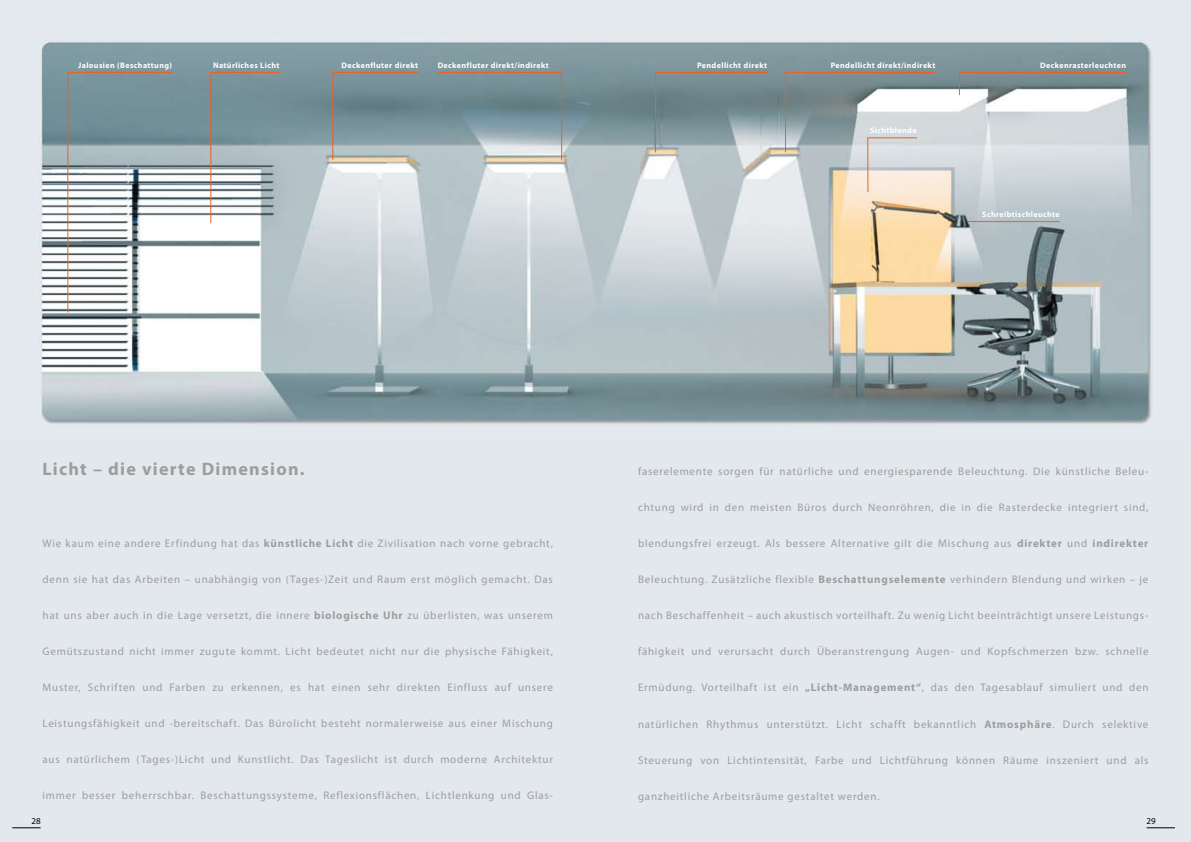
<style>
.page{position:relative;width:1191px;height:842px;background:#fff}
.page>*{position:absolute;margin:0;border:0;box-sizing:border-box;transform-origin:0 0}
.t1{font:700 18px "Myriad Pro";letter-spacing:.07em;color:#9c9d9f}
.t2{font:11px "Myriad Pro";letter-spacing:.07em;color:#9c9d9f}
.t3{font:9px "Myriad Pro";color:#000}
.t4{font:700 8px "Myriad Pro";letter-spacing:.05em;color:#fff}
.s1{font-weight:700}
</style>
<div class="page">
<div style="left:0;top:0;width:595px;height:842px;background:#e3e8ec"></div>
<svg style="left:12px;top:827px;width:29px;height:1px"></svg>
<div style="left:595px;top:0;width:596px;height:842px;background:#e3e8ec"></div>
<svg style="left:1146px;top:827px;width:29px;height:1px"></svg>
<img style="left:38px;top:42px;width:1113px;height:382px">
<svg style="left:332px;top:71px;width:87px;height:90px;background:#83969b"></svg>
<svg style="left:436px;top:71px;width:126px;height:90px;background:#8a9ea4"></svg>
<svg style="left:654px;top:71px;width:115px;height:82px;background:#85969a"></svg>
<hr style="left:967px;top:221px;width:92px;height:1px;background:#ea6221">
<svg style="left:210px;top:71px;width:70px;height:153px;background:#9ba9ae"></svg>
<svg style="left:67px;top:71px;width:106px;height:242px;background:#aeb9bc"></svg>
<svg style="left:958px;top:71px;width:169px;height:25px;background:#96a0a0"></svg>
<svg style="left:784px;top:71px;width:152px;height:122px"></svg>
<p class="t4" style="left:78px;top:60px;width:95px">Jalousien (Beschattung)</p>
<p class="t4" style="left:213px;top:60px;width:68px">Natürliches Licht</p>
<p class="t4" style="left:341px;top:60px;width:78px">Deckenfluter direkt</p>
<p class="t4" style="left:438px;top:60px;width:113px">Deckenfluter direkt/indirekt</p>
<p class="t4" style="left:697px;top:60px;width:71px">Pendellicht direkt</p>
<p class="t4" style="left:830px;top:60px;width:106px">Pendellicht direkt/indirekt</p>
<p class="t4" style="left:1040px;top:60px;width:88px">Deckenrasterleuchten</p>
<p class="t4" style="left:870px;top:126px;width:48px">Sichtblende</p>
<p class="t4" style="left:982px;top:209px;width:79px">Schreibtischleuchte</p>
<h1 class="t1" style="left:43px;top:458px;width:263px">Licht – die vierte Dimension.</h1>
<p class="t2" style="left:43px;top:537px;width:512px">Wie kaum eine andere Erfindung hat das <span class="s1">künstliche Licht</span> die Zivilisation nach vorne gebracht,</p>
<p class="t2" style="left:43px;top:573px;width:512px">denn sie hat das Arbeiten – unabhängig von (Tages-)Zeit und Raum erst möglich gemacht. Das</p>
<p class="t2" style="left:43px;top:609px;width:512px">hat uns aber auch in die Lage versetzt, die innere <span class="s1">biologische Uhr</span> zu überlisten, was unserem</p>
<p class="t2" style="left:43px;top:645px;width:512px">Gemütszustand nicht immer zugute kommt. Licht bedeutet nicht nur die physische Fähigkeit,</p>
<p class="t2" style="left:43px;top:681px;width:512px">Muster, Schriften und Farben zu erkennen, es hat einen sehr direkten Einfluss auf unsere</p>
<p class="t2" style="left:43px;top:717px;width:512px">Leistungsfähigkeit und -bereitschaft. Das Bürolicht besteht normalerweise aus einer Mischung</p>
<p class="t2" style="left:43px;top:753px;width:512px">aus natürlichem (Tages-)Licht und Kunstlicht. Das Tageslicht ist durch moderne Architektur</p>
<p class="t2" style="left:43px;top:789px;width:512px">immer besser beherrschbar. Beschattungssysteme, Reflexionsflächen, Lichtlenkung und Glas-</p>
<p class="t2" style="left:638px;top:465px;width:512px">faserelemente sorgen für natürliche und energiesparende Beleuchtung. Die künstliche Beleu-</p>
<p class="t2" style="left:638px;top:501px;width:512px">chtung wird in den meisten Büros durch Neonröhren, die in die Rasterdecke integriert sind,</p>
<p class="t2" style="left:638px;top:537px;width:512px">blendungsfrei erzeugt. Als bessere Alternative gilt die Mischung aus <span class="s1">direkter</span> und <span class="s1">indirekter</span></p>
<p class="t2" style="left:638px;top:573px;width:512px">Beleuchtung. Zusätzliche flexible <span class="s1">Beschattungselemente</span> verhindern Blendung und wirken – je</p>
<p class="t2" style="left:638px;top:609px;width:512px">nach Beschaffenheit – auch akustisch vorteilhaft. Zu wenig Licht beeinträchtigt unsere Leistungs-</p>
<p class="t2" style="left:638px;top:645px;width:512px">fähigkeit und verursacht durch Überanstrengung Augen- und Kopfschmerzen bzw. schnelle</p>
<p class="t2" style="left:638px;top:681px;width:512px">Ermüdung. Vorteilhaft ist ein <span class="s1">„Licht-Management“</span>, das den Tagesablauf simuliert und den</p>
<p class="t2" style="left:638px;top:717px;width:512px">natürlichen Rhythmus unterstützt. Licht schafft bekanntlich <span class="s1">Atmosphäre</span>. Durch selektive</p>
<p class="t2" style="left:638px;top:753px;width:512px">Steuerung von Lichtintensität, Farbe und Lichtführung können Räume inszeniert und als</p>
<p class="t2" style="left:638px;top:789px;width:243px">ganzheitliche Arbeitsräume gestaltet werden.</p>
<p class="t3" style="left:31px;top:815px;width:11px">28</p>
<p class="t3" style="left:1146px;top:815px;width:11px">29</p>
</div>
